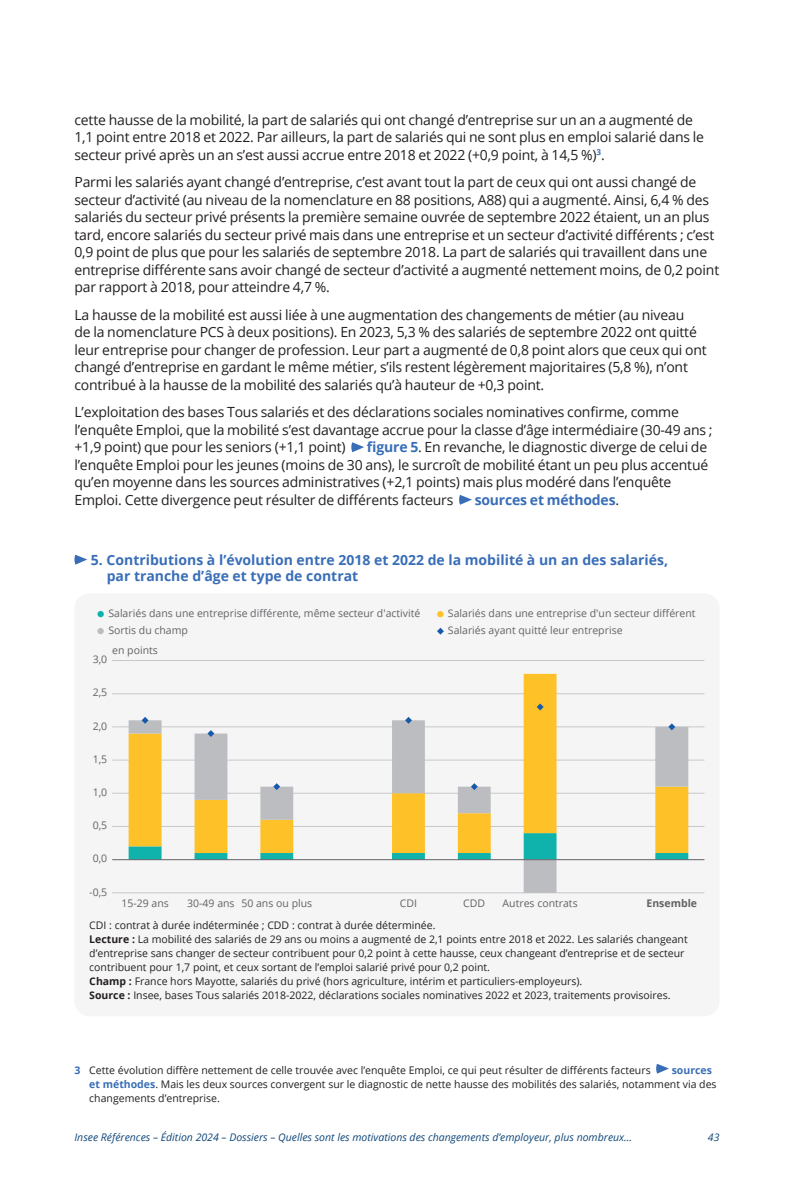
<style>
.page{position:relative;width:794px;height:1191px;background:#fff}
.page>*{position:absolute;margin:0;border:0;box-sizing:border-box;transform-origin:0 0}
.texte_courant{font:14px/17.5px "Open Sans";letter-spacing:-.015em;color:#231f20}
.titre_figure_encadré{font:700 14px/16.8px "Open Sans";color:#396eb7}
.texte_courant-2{font:700 14px "Open Sans";letter-spacing:-.015em;color:#396eb7}
.définitions_légendes{font:10.5px/14px "Open Sans";color:#231f20}
.t1{font:10.5px/17px "Open Sans";color:#636366}
.t2{font:italic 10.5px "Open Sans";color:#11487b}
.t3{font:700 10.5px "Open Sans";color:#636366}
.s1{font-weight:700;color:#396eb7}
.s2{font-weight:400;color:#231f20}
.s3{font-weight:700}
</style>
<div class="page">
<svg style="left:351px;top:442px;width:13px;height:10px"></svg>
<svg style="left:459px;top:495px;width:13px;height:10px"></svg>
<svg style="left:656px;top:1063px;width:13px;height:10px"></svg>
<svg style="left:74px;top:555px;width:13px;height:9px"></svg>
<div style="left:82px;top:601px;width:630px;height:407px;background:#f5f5f6;border-radius:7px"></div>
<hr style="left:112px;top:660px;width:592px;height:1px;background:#c7c8ca">
<hr style="left:112px;top:693px;width:592px;height:1px;background:#c7c8ca">
<hr style="left:112px;top:726px;width:592px;height:1px;background:#c7c8ca">
<hr style="left:112px;top:760px;width:592px;height:1px;background:#c7c8ca">
<hr style="left:112px;top:793px;width:592px;height:1px;background:#c7c8ca">
<hr style="left:112px;top:826px;width:592px;height:1px;background:#c7c8ca">
<hr style="left:112px;top:892px;width:592px;height:1px;background:#c7c8ca">
<svg style="left:129px;top:674px;width:559px;height:29px"></svg>
<svg style="left:129px;top:720px;width:559px;height:172px"></svg>
<svg style="left:142px;top:703px;width:533px;height:87px"></svg>
<div style="left:97px;top:611px;width:7px;height:6px;background:#10b3ac;border-radius:50%"></div>
<div style="left:97px;top:628px;width:7px;height:6px;background:#bcbdc0;border-radius:50%"></div>
<svg style="left:437px;top:627px;width:7px;height:7px"></svg>
<svg style="left:437px;top:611px;width:6px;height:6px"></svg>
<hr style="left:112px;top:859px;width:592px;height:1px;background:#636366">
<div style="left:74px;top:593px;width:645px;height:423px;border:15px solid #f5f5f6;border-radius:7px"></div>
<p class="texte_courant" style="left:74px;top:111px;width:631px">cette hausse de la mobilité, la part de salariés qui ont changé d’entreprise sur un an a augmenté de<br>1,1 point entre 2018 et 2022. Par ailleurs, la part de salariés qui ne sont plus en emploi salarié dans le secteur privé après un an s’est aussi accrue entre 2018 et 2022 (+0,9 point, à 14,5 %)<sup>3</sup>.</p>
<p class="texte_courant" style="left:74px;top:173px;width:646px">Parmi les salariés ayant changé d’entreprise, c’est avant tout la part de ceux qui ont aussi changé de secteur d’activité (au niveau de la nomenclature en 88 positions, A88) qui a augmenté. Ainsi, 6,4 % des salariés du secteur privé présents la première semaine ouvrée de septembre 2022 étaient, un an plus tard, encore salariés du secteur privé mais dans une entreprise et un secteur d’activité différents ; c’est 0,9 point de plus que pour les salariés de septembre 2018. La part de salariés qui travaillent dans une entreprise différente sans avoir changé de secteur d’activité a augmenté nettement moins, de 0,2 point par rapport à 2018, pour atteindre 4,7 %.</p>
<p class="texte_courant" style="left:74px;top:305px;width:634px">La hausse de la mobilité est aussi liée à une augmentation des changements de métier (au niveau<br>de la nomenclature PCS à deux positions). En 2023, 5,3 % des salariés de septembre 2022 ont quitté leur entreprise pour changer de profession. Leur part a augmenté de 0,8 point alors que ceux qui ont changé d’entreprise en gardant le même métier, s’ils restent légèrement majoritaires (5,8 %), n’ont contribué à la hausse de la mobilité des salariés qu’à hauteur de +0,3 point.</p>
<p class="texte_courant" style="left:74px;top:403px;width:639px">L’exploitation des bases Tous salariés et des déclarations sociales nominatives confirme, comme l’enquête Emploi, que la mobilité s’est davantage accrue pour la classe d’âge intermédiaire (30‑49 ans ; +1,9 point) que pour les seniors (+1,1 point)</p>
<p class="texte_courant" style="left:74px;top:438px;width:635px;text-indent:292px"><span class="s1">figure 5</span>. En revanche, le diagnostic diverge de celui de l’enquête Emploi pour les jeunes (moins de 30 ans), le surcroît de mobilité étant un peu plus accentué qu’en moyenne dans les sources administratives (+2,1 points) mais plus modéré dans l’enquête Emploi. Cette divergence peut résulter de différents facteurs</p>
<p class="texte_courant-2" style="left:474px;top:490px;width:146px">sources et méthodes<span class="s2">.</span></p>
<p class="titre_figure_encadré" style="left:107px;top:551px;width:563px;text-indent:-16px">5. Contributions à l’évolution entre 2018 et 2022 de la mobilité à un an des salariés, par tranche d’âge et type de contrat</p>
<p class="t1" style="left:108px;top:605px;width:313px">Salariés dans une entreprise différente, même secteur d'activité<br>Sortis du champ</p>
<p class="t1" style="left:448px;top:605px;width:249px">Salariés dans une entreprise d'un secteur différent<br>Salariés ayant quitté leur entreprise</p>
<p class="t1" style="left:112px;top:641px;width:47px">en points</p>
<p class="t1" style="left:93px;top:650px;width:16px">3,0</p>
<p class="t1" style="left:93px;top:684px;width:16px">2,5</p>
<p class="t1" style="left:93px;top:717px;width:16px">2,0</p>
<p class="t1" style="left:93px;top:750px;width:16px">1,5</p>
<p class="t1" style="left:93px;top:783px;width:16px">1,0</p>
<p class="t1" style="left:93px;top:816px;width:16px">0,5</p>
<p class="t1" style="left:93px;top:849px;width:16px">0,0</p>
<p class="t1" style="left:89px;top:883px;width:19px">-0,5</p>
<p class="t1" style="left:121px;top:894px;width:49px">15-29 ans</p>
<p class="t1" style="left:187px;top:894px;width:126px">30-49 ans 50 ans ou plus</p>
<p class="t1" style="left:400px;top:894px;width:19px">CDI</p>
<p class="t1" style="left:463px;top:894px;width:23px">CDD</p>
<p class="t1" style="left:502px;top:894px;width:77px">Autres contrats</p>
<p class="t3" style="left:646px;top:895px;width:52px">Ensemble</p>
<p class="définitions_légendes" style="left:89px;top:917px;width:600px">CDI : contrat à durée indéterminée ; CDD : contrat à durée déterminée.<br><span class="s3">Lecture :</span> La mobilité des salariés de 29 ans ou moins a augmenté de 2,1 points entre 2018 et 2022. Les salariés changeant d’entreprise sans changer de secteur contribuent pour 0,2 point à cette hausse, ceux changeant d’entreprise et de secteur contribuent pour 1,7 point, et ceux sortant de l’emploi salarié privé pour 0,2 point.<br><span class="s3">Champ :</span> France hors Mayotte, salariés du privé (hors agriculture, intérim et particuliers‑employeurs).<br><span class="s3">Source :</span> Insee, bases Tous salariés 2018‑2022, déclarations sociales nominatives 2022 et 2023, traitements provisoires.</p>
<p class="définitions_légendes" style="left:74px;top:1062px;width:578px"><span class="s1">3</span> Cette évolution diffère nettement de celle trouvée avec l’enquête Emploi, ce qui peut résulter de différents facteurs</p>
<p class="définitions_légendes" style="left:89px;top:1062px;width:629px;text-indent:582px"><span class="s1">sources et méthodes</span>. Mais les deux sources convergent sur le diagnostic de nette hausse des mobilités des salariés, notamment via des changements d’entreprise.</p>
<p class="t2" style="left:74px;top:1130px;width:559px">Insee Références – Édition 2024 – Dossiers – Quelles sont les motivations des changements d’employeur, plus nombreux…</p>
<p class="t2" style="left:708px;top:1130px;width:13px">43</p>
</div>
